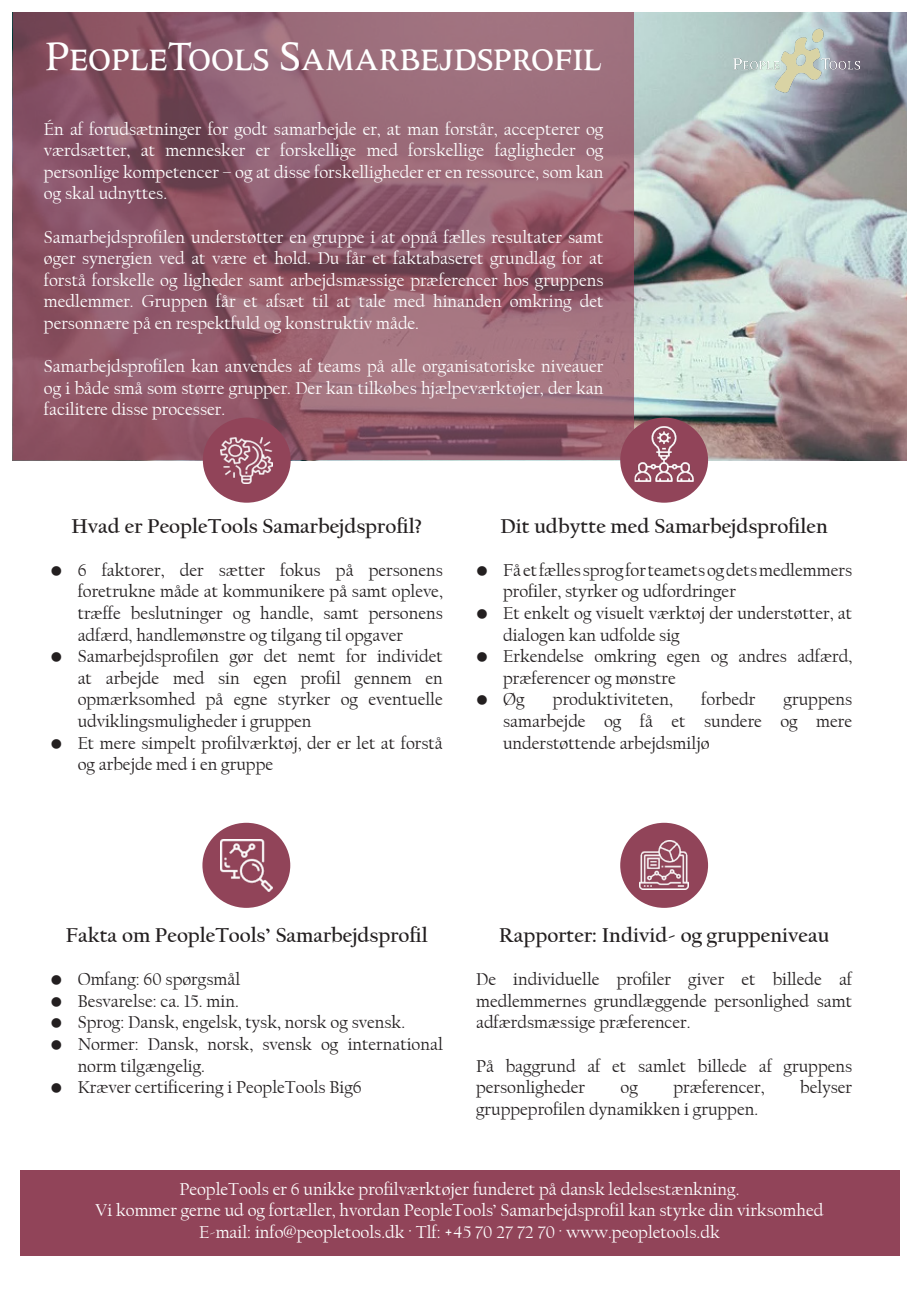
<style>
.page{position:relative;width:919px;height:1289px;background:#fff}
.page>*{position:absolute;margin:0;border:0;box-sizing:border-box;transform-origin:0 0}
.t1{font:45px "Octavian MT SC";color:#fff}
.t2{font:700 21px "Californian FB";color:#231f20}
.t3{font:18px/21.6px "Californian FB";color:#231f20}
.t4{font:18px/21.6px "Californian FB";color:#fff;text-align:justify}
</style>
<div class="page">
<img style="left:13px;top:13px;width:893px;height:447px">
<svg style="left:14px;top:13px;width:620px;height:447px;background:#915e6e"></svg>
<div style="left:203px;top:417px;width:88px;height:85px;background:#914459;border-radius:50%"></div>
<img style="left:221px;top:437px;width:52px;height:46px">
<div style="left:620px;top:417px;width:88px;height:85px;background:#914459;border-radius:50%"></div>
<img style="left:634px;top:426px;width:59px;height:56px">
<div style="left:202px;top:822px;width:88px;height:85px;background:#914459;border-radius:50%"></div>
<img style="left:221px;top:839px;width:52px;height:52px">
<div style="left:620px;top:822px;width:88px;height:85px;background:#914459;border-radius:50%"></div>
<img style="left:639px;top:840px;width:49px;height:49px">
<img style="left:733px;top:28px;width:126px;height:65px">
<div style="left:20px;top:1170px;width:878px;height:85px;background:#914459"></div>
<p class="t1" style="left:45px;top:33px;width:558px">PeopleTools Samarbejdsprofil</p>
<p class="t4" style="left:44px;top:118px;width:561px">Én af forudsætninger for godt samarbejde er, at man forstår, accepterer og værdsætter, at mennesker er forskellige med forskellige fagligheder og personlige kompetencer – og at disse forskelligheder er en ressource, som kan og skal udnyttes.</p>
<p class="t4" style="left:44px;top:226px;width:561px">Samarbejdsprofilen understøtter en gruppe i at opnå fælles resultater samt øger synergien ved at være et hold. Du får et faktabaseret grundlag for at forstå forskelle og ligheder samt arbejdsmæssige præferencer hos gruppens medlemmer. Gruppen får et afsæt til at tale med hinanden omkring det personnære på en respektfuld og konstruktiv måde.</p>
<p class="t4" style="left:44px;top:356px;width:561px">Samarbejdsprofilen kan anvendes af teams på alle organisatoriske niveauer og i både små som større grupper. Der kan tilkøbes hjælpeværktøjer, der kan facilitere disse processer.</p>
<p class="t2" style="left:71px;top:514px;width:352px">Hvad er PeopleTools Samarbejdsprofil?</p>
<p class="t3" style="left:78px;top:559px;width:366px;text-align:justify;text-indent:-27px">• 6 faktorer, der sætter fokus på personens foretrukne måde at kommunikere på samt opleve, træffe beslutninger og handle, samt personens adfærd, handlemønstre og tilgang til opgaver</p>
<p class="t3" style="left:78px;top:645px;width:366px;text-align:justify;text-indent:-27px">• Samarbejdsprofilen gør det nemt for individet at arbejde med sin egen profil gennem en opmærksomhed på egne styrker og eventuelle udviklingsmuligheder i gruppen</p>
<p class="t3" style="left:78px;top:732px;width:366px;text-indent:-27px">• Et mere simpelt profilværktøj, der er let at forstå og arbejde med i en gruppe</p>
<p class="t2" style="left:500px;top:514px;width:329px">Dit udbytte med Samarbejdsprofilen</p>
<p class="t3" style="left:503px;top:559px;width:350px;text-indent:-27px">• Få et fælles sprog for teamets og dets medlemmers profiler, styrker og udfordringer</p>
<p class="t3" style="left:503px;top:602px;width:350px;text-indent:-27px">• Et enkelt og visuelt værktøj der understøtter, at dialogen kan udfolde sig</p>
<p class="t3" style="left:503px;top:645px;width:350px;text-indent:-27px">• Erkendelse omkring egen og andres adfærd, præferencer og mønstre</p>
<p class="t3" style="left:476px;top:689px;width:50px">• Øg</p>
<p class="t3" style="left:553px;top:689px;width:121px">produktiviteten,</p>
<p class="t3" style="left:701px;top:689px;width:56px">forbedr</p>
<p class="t3" style="left:503px;top:689px;width:350px;text-align:justify;text-indent:280px">gruppens samarbejde og få et sundere og mere understøttende arbejdsmiljø</p>
<p class="t2" style="left:66px;top:923px;width:363px">Fakta om PeopleTools’ Samarbejdsprofil</p>
<p class="t3" style="left:51px;top:968px;width:191px">• Omfang: 60 spørgsmål</p>
<p class="t3" style="left:51px;top:990px;width:190px">• Besvarelse: ca. 15. min.</p>
<p class="t3" style="left:51px;top:1011px;width:356px">• Sprog: Dansk, engelsk, tysk, norsk og svensk.</p>
<p class="t3" style="left:78px;top:1033px;width:366px;text-indent:-27px">• Normer: Dansk, norsk, svensk og international norm tilgængelig.</p>
<p class="t3" style="left:51px;top:1076px;width:313px">• Kræver certificering i PeopleTools Big6</p>
<p class="t2" style="left:499px;top:923px;width:332px">Rapporter: Individ- og gruppeniveau</p>
<p class="t3" style="left:476px;top:968px;width:377px;text-align:justify">De individuelle profiler giver et billede af medlemmernes grundlæggende personlighed samt adfærdsmæssige præferencer.</p>
<p class="t3" style="left:476px;top:1055px;width:377px">På baggrund af et samlet billede af gruppens personligheder</p>
<p class="t3" style="left:620px;top:1076px;width:19px">og</p>
<p class="t3" style="left:673px;top:1076px;width:93px">præferencer,</p>
<p class="t3" style="left:800px;top:1076px;width:53px">belyser</p>
<p class="t3" style="left:476px;top:1098px;width:283px">gruppeprofilen dynamikken i gruppen.</p>
<p class="t4" style="left:179px;top:1178px;width:561px">PeopleTools er 6 unikke profilværktøjer funderet på dansk ledelsestænkning.</p>
<p class="t4" style="left:95px;top:1199px;width:729px">Vi kommer gerne ud og fortæller, hvordan PeopleTools’ Samarbejdsprofil kan styrke din virksomhed</p>
<p class="t4" style="left:199px;top:1221px;width:522px">E-mail: info@peopletools.dk · Tlf: +45 70 27 72 70 · www.peopletools.dk</p>
</div>
